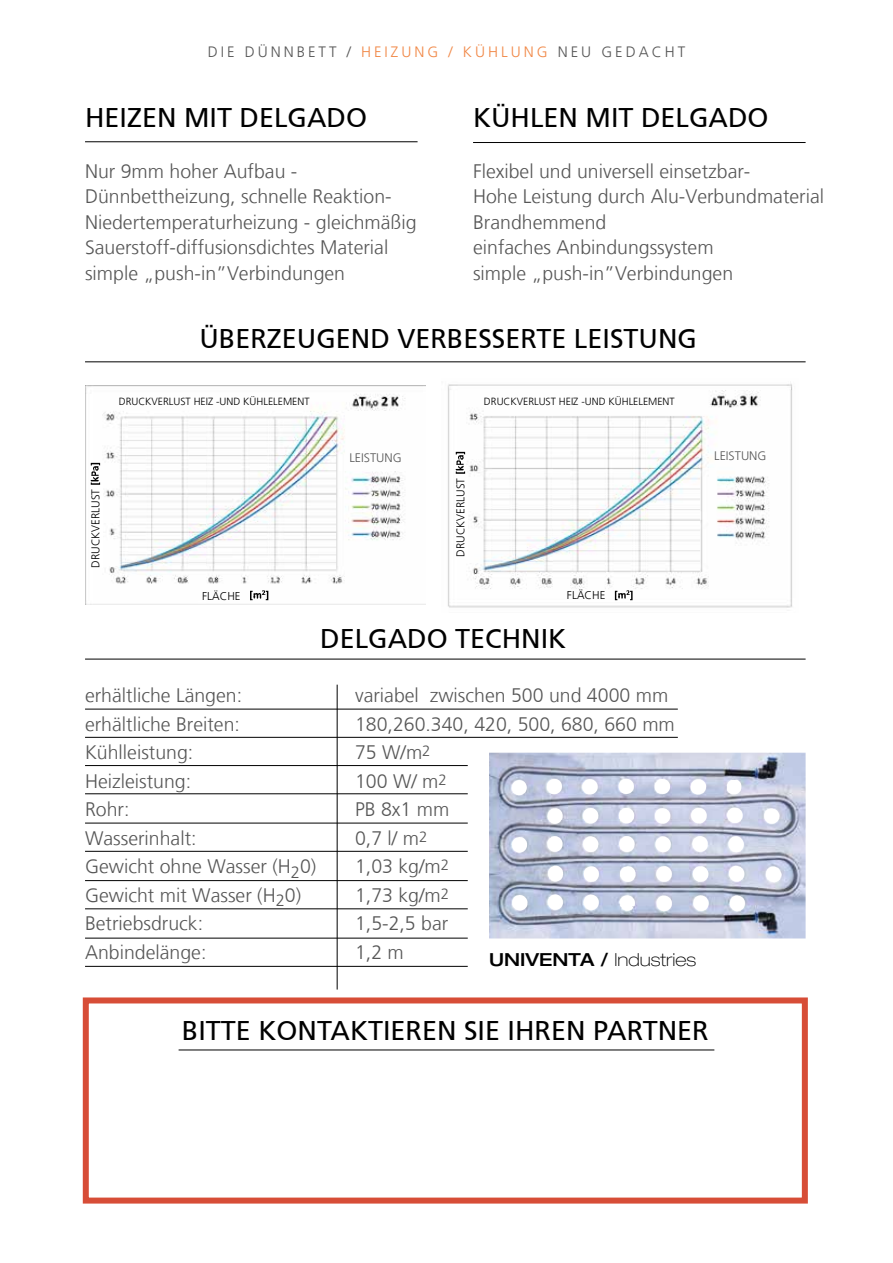
<style>
.page{position:relative;width:893px;height:1263px;background:#fff}
.page>*{position:absolute;margin:0;border:0;box-sizing:border-box;transform-origin:0 0}
.t1{font:27px "Frutiger 55 Roman";color:#000}
.t2{font:300 19.5px/25.5px "Frutiger LT";color:#565656}
.t3{font:100 expanded 18px "Helvetica Neue LT Std";color:#000}
.t4{font:300 15px "Frutiger LT";letter-spacing:.2em;color:#565656}
.t5{font:300 12.3px "Frutiger LT";color:#565656}
.t6{font:300 11.25px "Frutiger LT";color:#000}
.t7{font:300 10.35px "Frutiger LT";color:#000}
.s1{color:#f18847}
.s2{font-weight:500}
</style>
<div class="page">
<img style="left:489px;top:753px;width:317px;height:185px">
<hr style="left:85px;top:709px;width:593px;height:1px;background:#000">
<hr style="left:85px;top:737px;width:593px;height:1px;background:#000">
<hr style="left:85px;top:765px;width:383px;height:1px;background:#000">
<hr style="left:85px;top:793px;width:383px;height:1px;background:#000">
<hr style="left:85px;top:823px;width:383px;height:1px;background:#000">
<hr style="left:85px;top:851px;width:383px;height:1px;background:#000">
<hr style="left:85px;top:880px;width:383px;height:1px;background:#000">
<hr style="left:85px;top:908px;width:383px;height:1px;background:#000">
<hr style="left:85px;top:938px;width:383px;height:1px;background:#000">
<hr style="left:85px;top:966px;width:383px;height:1px;background:#000">
<hr style="left:337px;top:685px;width:1px;height:304px;background:#000">
<hr style="left:85px;top:659px;width:721px;height:1px;background:#000">
<hr style="left:85px;top:141px;width:333px;height:1px;background:#000">
<hr style="left:473px;top:142px;width:333px;height:1px;background:#000">
<hr style="left:85px;top:361px;width:721px;height:1px;background:#000">
<img style="left:448px;top:383px;width:344px;height:225px">
<div style="left:456px;top:474px;width:11px;height:83px;background:#fff"></div>
<img style="left:453px;top:451px;width:16px;height:25px">
<img style="left:612px;top:587px;width:26px;height:17px">
<img style="left:86px;top:385px;width:340px;height:220px">
<div style="left:91px;top:485px;width:12px;height:83px;background:#fff"></div>
<img style="left:88px;top:462px;width:17px;height:24px">
<img style="left:248px;top:588px;width:25px;height:16px">
<div style="left:83px;top:997px;width:725px;height:206px;border:6px solid #d74d37"></div>
<hr style="left:179px;top:1049px;width:535px;height:1px;background:#000">
<p class="t4" style="left:208px;top:43px;width:479px">DIE DÜNNBETT / <span class="s1">HEIZUNG / KÜHLUNG</span> NEU GEDACHT</p>
<h1 class="t1" style="left:85px;top:101px;width:192px">HEIZEN MIT DELGA</h1>
<h1 class="t1" style="left:327px;top:101px;width:39px">DO</h1>
<p class="t2" style="left:85px;top:158px;width:333px">Nur 9mm hoher Aufbau - Dünnbettheizung, schnelle Reaktion-Niedertemperaturheizung - gleichmäßig Sauerstoff-diffusionsdichtes Material simple „push-in”Verbindungen</p>
<h1 class="t1" style="left:473px;top:101px;width:205px">KÜHLEN MIT DELGA</h1>
<h1 class="t1" style="left:728px;top:101px;width:39px">DO</h1>
<p class="t2" style="left:473px;top:158px;width:353px">Flexibel und universell einsetzbar-<br>Hohe Leistung durch Alu-Verbundmaterial<br>Brandhemmend<br>einfaches Anbindungssystem<br>simple „push-in”Verbindungen</p>
<h1 class="t1" style="left:199px;top:323px;width:495px">ÜBERZEUGEND VERBESSERTE LEISTUNG</h1>
<p class="t6" style="left:89px;top:568px;width:79px;rotate:-90deg">Druckverlust</p>
<p class="t7" style="left:119px;top:396px;width:14px">Druckverlust</p>
<p class="t7" style="left:194px;top:396px;width:34px">Heiz -und</p>
<p class="t7" style="left:243px;top:396px;width:14px">Kühlelement</p>
<p class="t7" style="left:484px;top:395px;width:14px">Druckverlust</p>
<p class="t7" style="left:559px;top:395px;width:34px">Heiz -und</p>
<p class="t7" style="left:608px;top:395px;width:14px">Kühlelement</p>
<p class="t6" style="left:202px;top:589px;width:26px">Fläche</p>
<p class="t5" style="left:349px;top:450px;width:54px">LEISTUNG</p>
<p class="t5" style="left:714px;top:449px;width:54px">LEISTUNG</p>
<p class="t6" style="left:454px;top:557px;width:79px;rotate:-90deg">Druckverlust</p>
<p class="t6" style="left:567px;top:589px;width:26px">Fläche</p>
<h1 class="t1" style="left:320px;top:623px;width:37px">DELGA</h1>
<h1 class="t1" style="left:407px;top:623px;width:161px">DO TECHNIK</h1>
<p class="t2" style="left:85px;top:683px;width:159px">erhältliche Längen:</p>
<p class="t2" style="left:355px;top:683px;width:315px">variabel zwischen 500 und 4000 mm</p>
<p class="t2" style="left:85px;top:711px;width:156px">erhältliche Breiten:</p>
<p class="t2" style="left:355px;top:711px;width:321px">180,260.340, 420, 500, 680, 660 mm</p>
<p class="t2" style="left:85px;top:740px;width:110px">Kühlleistung:</p>
<p class="t2" style="left:355px;top:740px;width:77px">75 W/m<sup>2</sup></p>
<p class="t2" style="left:85px;top:768px;width:108px">Heizleistung:</p>
<p class="t2" style="left:355px;top:768px;width:93px">100 W/ m<sup>2</sup></p>
<p class="t2" style="left:85px;top:797px;width:46px">Rohr:</p>
<p class="t2" style="left:355px;top:797px;width:96px">PB 8x1 mm</p>
<p class="t2" style="left:85px;top:825px;width:113px">Wasserinhalt:</p>
<p class="t2" style="left:355px;top:825px;width:74px">0,7 l/ m<sup>2</sup></p>
<p class="t2" style="left:85px;top:854px;width:233px">Gewicht ohne Wasser (H<sub>2</sub>0)</p>
<p class="t2" style="left:355px;top:854px;width:95px">1,03 kg/m<sup>2</sup></p>
<p class="t2" style="left:85px;top:882px;width:218px">Gewicht mit Wasser (H<sub>2</sub>0)</p>
<p class="t2" style="left:355px;top:882px;width:95px">1,73 kg/m<sup>2</sup></p>
<p class="t2" style="left:85px;top:911px;width:120px">Betriebsdruck:</p>
<p class="t2" style="left:355px;top:911px;width:95px">1,5-2,5 bar</p>
<p class="t2" style="left:85px;top:939px;width:123px">Anbindelänge:</p>
<p class="t2" style="left:355px;top:939px;width:50px">1,2 m</p>
<p class="t3" style="left:489px;top:949px;width:208px"><span class="s2">UNIVENTA /</span> Industries</p>
<h1 class="t1" style="left:182px;top:1015px;width:528px">BITTE KONTAKTIE RE N SIE IHRE N PARTNE R</h1>
</div>
